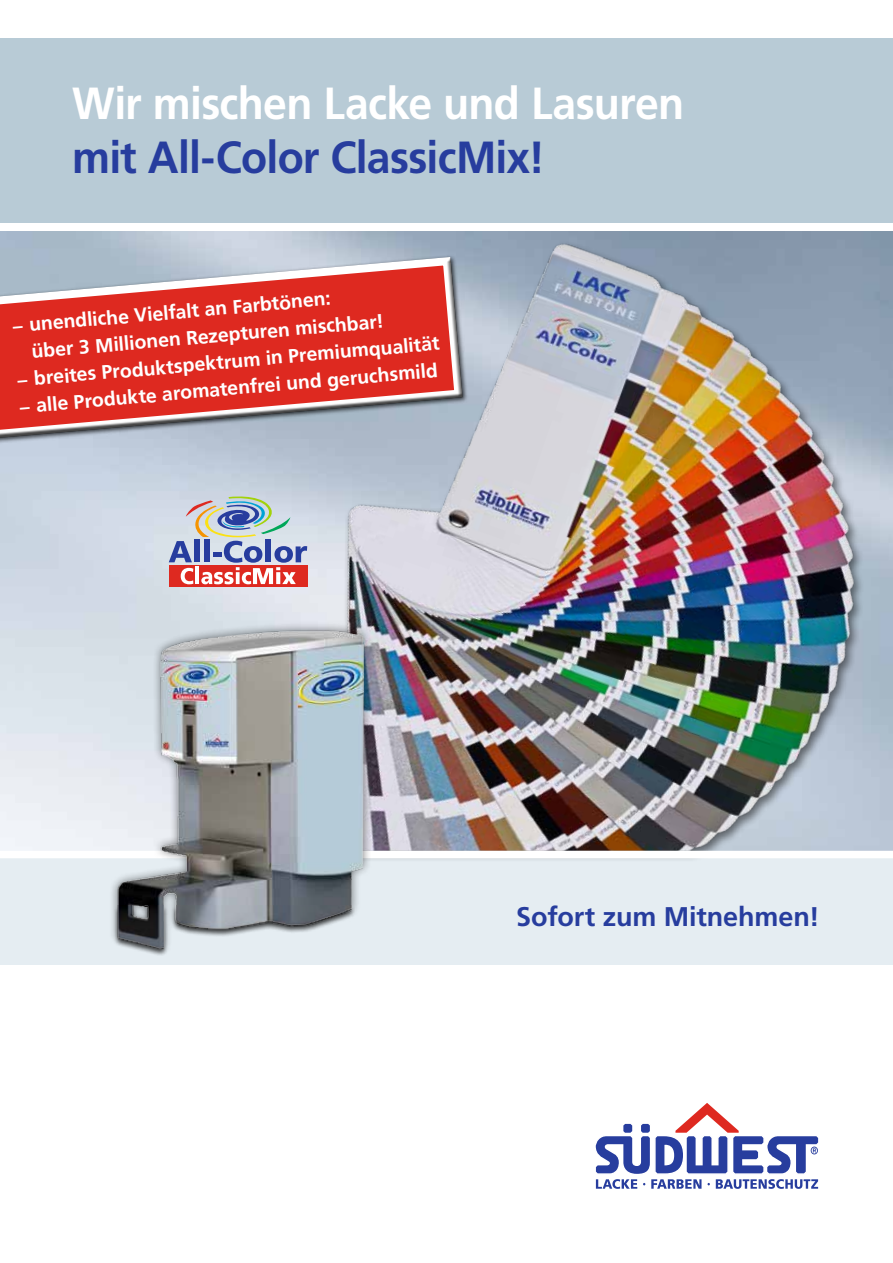
<style>
.page{position:relative;width:893px;height:1263px;background:#fff}
.page>*{position:absolute;margin:0;border:0;box-sizing:border-box;transform-origin:0 0}
.t1{font:700 45px "Frutiger LT Std";letter-spacing:-.015em;color:#fff;scale:.95 1}
.t2{font:700 45px "Frutiger LT Std";letter-spacing:-.02em;color:#273d9e;scale:.95 1}
.t3{font:700 27px "Frutiger LT Std";letter-spacing:-.005em;color:#273d9e}
.t4{font:700 19.5px/27px "Frutiger LT Std";color:#fff}
</style>
<div class="page">
<svg style="left:595px;top:1103px;width:224px;height:86px"></svg>
<div style="left:0;top:38px;width:893px;height:185px;background:#b8cbd6"></div>
<div style="left:0;top:858px;width:893px;height:107px;background:#e5edf2"></div>
<img style="left:294px;top:231px;width:582px;height:620px">
<div style="left:0;top:254px;width:468px;height:194px;background:#000;opacity:.75"></div>
<svg style="left:0;top:257px;width:464px;height:187px;background:#cf5d5b"></svg>
<div style="left:169px;top:565px;width:138px;height:22px;background:linear-gradient(to right,#de2920,#de2920)"></div>
<svg style="left:169px;top:495px;width:138px;height:89px;background:#bbabb9"></svg>
<img style="left:99px;top:623px;width:278px;height:282px">
<img style="left:112px;top:905px;width:245px;height:50px">
<h1 class="t1" style="left:72px;top:77px;width:646px">Wir mischen Lacke und Lasuren</h1>
<h1 class="t2" style="left:72px;top:131px;width:499px">mit All-Color ClassicMix!</h1>
<p class="t4" style="left:28px;top:311px;width:355px;text-indent:-16px;rotate:-5deg">– unendliche Vielfalt an Farbtönen:<br>über 3 Millionen Rezepturen mischbar!</p>
<p class="t4" style="left:16px;top:366px;width:425px;rotate:-5deg">– breites Produktspektrum in Premiumqualität</p>
<p class="t4" style="left:19px;top:393px;width:421px;rotate:-5deg">– alle Produkte aromatenfrei und geruchsmild</p>
<h2 class="t3" style="left:516px;top:901px;width:305px">Sofort zum Mitnehmen!</h2>
</div>
